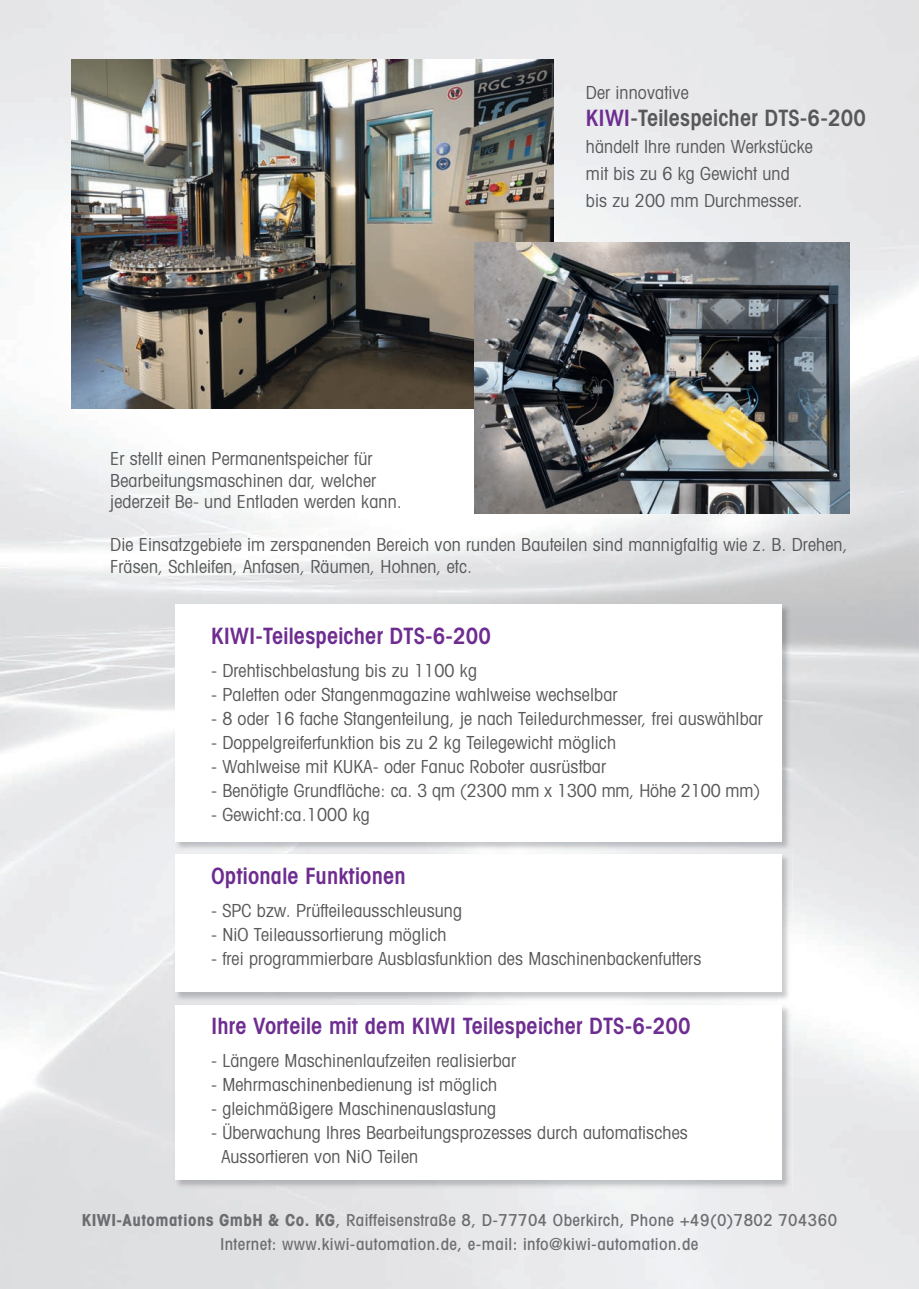
<style>
.page{position:relative;width:919px;height:1289px;background:#fff}
.page>*{position:absolute;margin:0;border:0;box-sizing:border-box;transform-origin:0 0}
.t1{font:600 condensed 22.5px "Avant Garde";letter-spacing:.01em;color:#6e2d91}
.t2{font:600 condensed 22.5px "Avant Garde";letter-spacing:.01em;color:#57585a}
.t3{font:600 condensed 22.5px "Avant Garde";letter-spacing:.01em;color:#6e2c90}
.t4{font:600 condensed 22.5px "Avant Garde";letter-spacing:.01em;color:#6e2c91}
.t5{font:condensed 18px/21.6px "Avant Garde";letter-spacing:.01em;color:#57585a}
.t6{font:500 condensed 16.5px/24px "Avant Garde";letter-spacing:.025em;color:#6c6d70;text-align:center}
.s1{color:#6e2d91}
.s2{font-weight:700}
</style>
<div class="page">
<img style="left:0;top:0;width:918px;height:1288px">
<img style="left:71px;top:60px;width:482px;height:348px">
<img style="left:474px;top:243px;width:374px;height:270px">
<img style="left:173px;top:602px;width:619px;height:588px">
<div style="left:175px;top:604px;width:606px;height:237px;background:#fff"></div>
<img style="left:173px;top:852px;width:619px;height:1px">
<div style="left:175px;top:854px;width:606px;height:138px;background:#fff"></div>
<div style="left:175px;top:1005px;width:606px;height:175px;background:#fff"></div>
<p class="t5" style="left:586px;top:81px;width:104px">Der innovative</p>
<p class="t2" style="left:586px;top:104px;width:281px"><span class="s1">KIWI</span>-Teilespeicher DTS-6-200</p>
<p class="t5" style="left:586px;top:132px;width:228px;line-height:27px">händelt Ihre runden Werkstücke mit bis zu 6 kg Gewicht und bis zu 200 mm Durchmesser.</p>
<p class="t5" style="left:110px;top:447px;width:293px">Er stellt einen Permanentspeicher für<br>Bearbeitungsmaschinen dar, welcher jederzeit Be- und Entladen werden kann.</p>
<p class="t5" style="left:110px;top:534px;width:738px">Die Einsatzgebiete im zerspanenden Bereich von runden Bauteilen sind mannigfaltig wie z. B. Drehen,<br>Fräsen, Schleifen, Anfasen, Räumen, Hohnen, etc.</p>
<p class="t3" style="left:211px;top:622px;width:281px">KIWI-Teilespeicher DTS-6-200</p>
<p class="t5" style="left:211px;top:659px;width:267px">- Drehtischbelastung bis zu 1100 kg</p>
<p class="t5" style="left:211px;top:683px;width:408px">- Paletten oder Stangenmagazine wahlweise wechselbar</p>
<p class="t5" style="left:211px;top:707px;width:553px">- 8 oder 16 fache Stangenteilung, je nach Teiledurchmesser, frei auswählbar</p>
<p class="t5" style="left:211px;top:731px;width:406px">- Doppelgreiferfunktion bis zu 2 kg Teilegewicht möglich</p>
<p class="t5" style="left:211px;top:755px;width:396px">- Wahlweise mit KUKA- oder Fanuc Roboter ausrüstbar</p>
<p class="t5" style="left:211px;top:779px;width:551px">- Benötigte Grundfläche: ca. 3 qm (2300 mm x 1300 mm, Höhe 2100 mm)</p>
<p class="t5" style="left:211px;top:803px;width:160px">- Gewicht:ca.1000 kg</p>
<p class="t4" style="left:211px;top:862px;width:196px">Optionale Funktionen</p>
<p class="t5" style="left:211px;top:899px;width:252px">- SPC bzw. Prüfteileausschleusung</p>
<p class="t5" style="left:211px;top:923px;width:237px">- NiO Teileaussortierung möglich</p>
<p class="t5" style="left:211px;top:947px;width:492px">- frei programmierbare Ausblasfunktion des Maschinenbackenfutters</p>
<p class="t1" style="left:211px;top:1012px;width:481px">Ihre Vorteile mit dem KIWI Teilespeicher DTS-6-200</p>
<p class="t5" style="left:211px;top:1049px;width:306px">- Längere Maschinenlaufzeiten realisierbar</p>
<p class="t5" style="left:211px;top:1073px;width:287px">- Mehrmaschinenbedienung ist möglich</p>
<p class="t5" style="left:211px;top:1097px;width:286px">- gleichmäßigere Maschinenauslastung</p>
<p class="t5" style="left:221px;top:1120px;width:468px;line-height:24px;text-indent:-10px">- Überwachung Ihres Bearbeitungsprozesses durch automatisches<br>Aussortieren von NiO Teilen</p>
<p class="t6" style="left:82px;top:1207px;width:756px"><span class="s2">KIWI-Automations GmbH &amp; Co. KG</span>, Raiffeisenstraße 8, D-77704 Oberkirch, Phone +49(0)7802 704360<br>Internet: www.kiwi-automation.de, e-mail: info@kiwi-automation.de</p>
</div>
